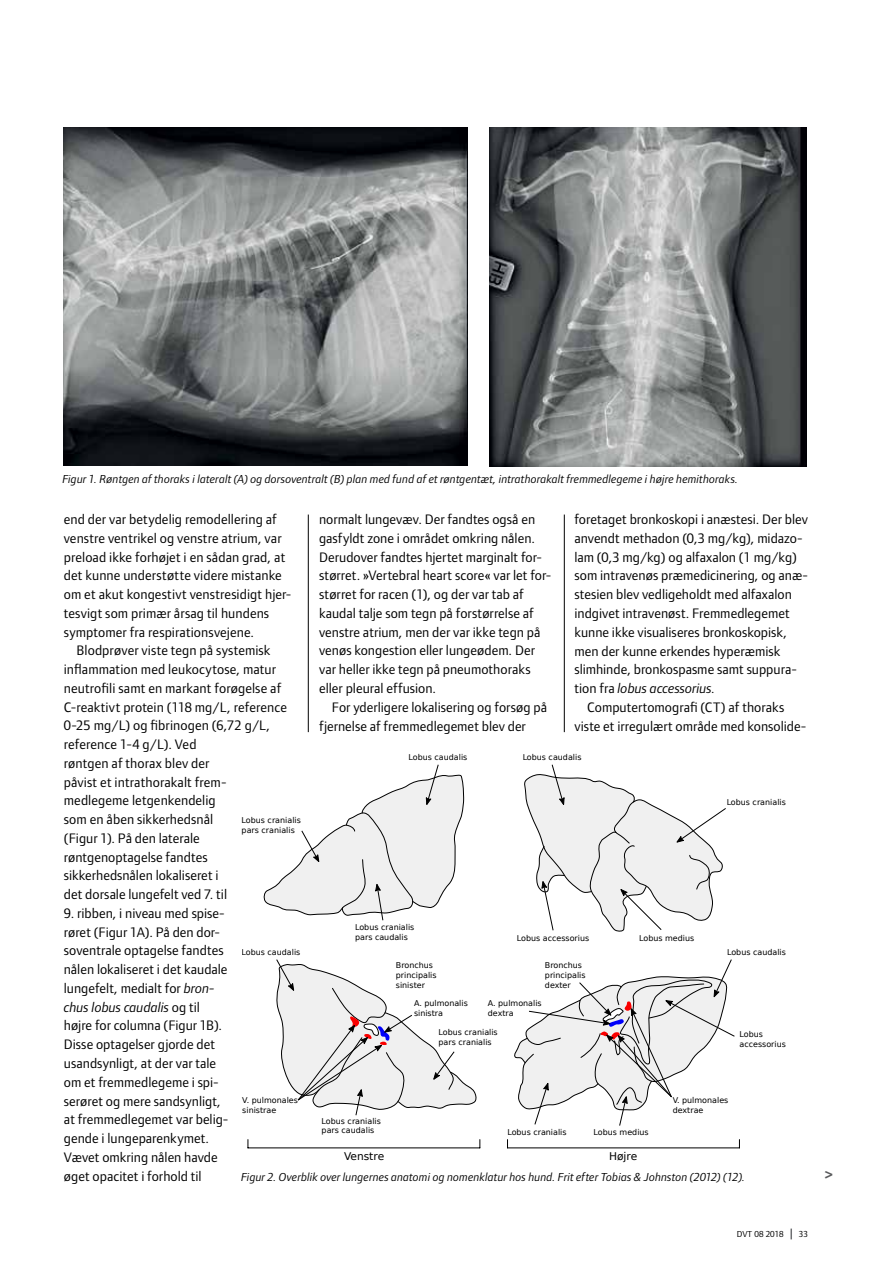
<style>
.page{position:relative;width:893px;height:1263px;background:#fff}
.page>*{position:absolute;margin:0;border:0;box-sizing:border-box;transform-origin:0 0}
.t1{font:15px "Foundry Form Sans Bold OSF";color:#58595b}
.t2{font:14.25px/18.8px "Foundry Form Sans";letter-spacing:.005em;color:#000}
.t3{font:italic 14.25px "Foundry Form Sans";color:#000}
.t4{font:italic 12px "Foundry Form Sans";letter-spacing:.005em;color:#000}
.t5{font:10.65px "DejaVu Sans";color:#000}
.t6{font:9px "Foundry Form Sans";color:#000}
.t7{font:7.95px/9.9px "DejaVu Sans";color:#000}
.s1{font-style:italic}
.s2{font-style:normal}
</style>
<div class="page">
<svg style="left:790px;top:1228px;width:2px;height:11px"></svg>
<img style="left:64px;top:128px;width:403px;height:337px">
<img style="left:489px;top:128px;width:317px;height:338px">
<hr style="left:248px;top:1147px;width:232px;height:1px;background:#000">
<hr style="left:507px;top:1147px;width:232px;height:1px;background:#000">
<svg style="left:524px;top:764px;width:202px;height:168px"></svg>
<svg style="left:263px;top:764px;width:201px;height:157px"></svg>
<svg style="left:276px;top:959px;width:201px;height:157px"></svg>
<svg style="left:514px;top:959px;width:221px;height:167px"></svg>
<hr style="left:308px;top:514px;width:1px;height:218px;background:#000">
<hr style="left:564px;top:514px;width:1px;height:218px;background:#000">
<p class="t4" style="left:62px;top:472px;width:677px">Figur 1. Røntgen af thoraks i lateralt (A) og dorsoventralt (B) plan med fund af et røntgentæt, intrathorakalt fremmedlegeme i højre hemithoraks.</p>
<p class="t2" style="left:64px;top:510px;width:229px">end der var betydelig remodellering af venstre ventrikel og venstre atrium, var preload ikke forhøjet i en sådan grad, at det kunne understøtte videre mistanke om et akut kongestivt venstresidigt hjer&shy;tesvigt som primær årsag til hundens symptomer fra respirationsvejene.</p>
<p class="t2" style="left:64px;top:641px;width:225px;text-indent:13px">Blodprøver viste tegn på systemisk inflammation med leukocytose, matur neutrofili samt en markant forøgelse af<br>C-reaktivt protein (118 mg/L, reference<br>0-25 mg/L) og fibrinogen (6,72 g/L, reference 1-4 g/L). Ved<br>røntgen af thorax blev der<br>påvist et intrathorakalt frem&shy;medlegeme letgenkendelig<br>som en åben sikkerhedsnål<br>(Figur 1). På den laterale røntgenoptagelse fandtes sikkerhedsnålen lokaliseret i<br>det dorsale lungefelt ved 7. til</p>
<p class="t2" style="left:64px;top:904px;width:166px">9. ribben, i niveau med spise&shy;røret (Figur 1A). På den dor&shy;soventrale optagelse fandtes nålen lokaliseret i det kaudale lungefelt, medialt for <span class="s1">bron&shy;chus lobus caudalis</span> og til højre for columna (Figur 1B).<br>Disse optagelser gjorde det usandsynligt, at der var tale om et fremmedlegeme i spi&shy;serøret og mere sandsynligt, at fremmedlegemet var belig&shy;gende i lungeparenkymet.<br>Vævet omkring nålen havde øget opacitet i forhold til</p>
<p class="t2" style="left:319px;top:510px;width:234px">normalt lungevæv. Der fandtes også en gasfyldt zone i området omkring nålen.<br>Derudover fandtes hjertet marginalt for&shy;størret. »Vertebral heart score« var let for&shy;størret for racen (1), og der var tab af kaudal talje som tegn på forstørrelse af venstre atrium, men der var ikke tegn på venøs kongestion eller lungeødem. Der var heller ikke tegn på pneumothoraks eller pleural effusion.</p>
<p class="t2" style="left:319px;top:697px;width:229px;text-indent:13px">For yderligere lokalisering og forsøg på fjernelse af fremmedlegemet blev der</p>
<p class="t2" style="left:574px;top:510px;width:235px">foretaget bronkoskopi i anæstesi. Der blev</p>
<p class="t2" style="left:574px;top:529px;width:230px">anvendt methadon (0,3 mg/kg), midazo-</p>
<p class="t2" style="left:574px;top:547px;width:224px">lam (0,3 mg/kg) og alfaxalon (1 mg/kg)</p>
<p class="t2" style="left:574px;top:566px;width:235px">som intravenøs præmedicinering, og anæ-</p>
<p class="t2" style="left:574px;top:585px;width:219px">stesien blev vedligeholdt med alfaxalon</p>
<p class="t2" style="left:574px;top:604px;width:217px">indgivet intravenøst. Fremmedlegemet</p>
<p class="t2" style="left:574px;top:622px;width:214px">kunne ikke visualiseres bronkoskopisk,</p>
<p class="t2" style="left:574px;top:641px;width:207px">men der kunne erkendes hyperæmisk</p>
<p class="t2" style="left:574px;top:660px;width:224px">slimhinde, bronkospasme samt suppura-</p>
<p class="t3" style="left:574px;top:680px;width:143px"><span class="s2">tion fra</span> lobus accessorius.</p>
<p class="t2" style="left:587px;top:697px;width:199px">Computertomografi (CT) af thoraks</p>
<p class="t2" style="left:574px;top:716px;width:233px">viste et irregulært område med konsolide-</p>
<p class="t7" style="left:409px;top:752px;width:60px">Lobus caudalis</p>
<p class="t7" style="left:523px;top:752px;width:60px">Lobus caudalis</p>
<p class="t7" style="left:727px;top:797px;width:61px">Lobus cranialis</p>
<p class="t7" style="left:242px;top:815px;width:61px">Lobus cranialis pars cranialis</p>
<p class="t7" style="left:355px;top:922px;width:61px">Lobus cranialis pars caudalis</p>
<p class="t7" style="left:517px;top:933px;width:74px">Lobus accessorius</p>
<p class="t7" style="left:545px;top:960px;width:42px">Bronchus principalis dexter</p>
<p class="t7" style="left:639px;top:933px;width:57px">Lobus medius</p>
<p class="t7" style="left:242px;top:947px;width:60px">Lobus caudalis</p>
<p class="t7" style="left:727px;top:947px;width:60px">Lobus caudalis</p>
<p class="t7" style="left:396px;top:960px;width:42px">Bronchus principalis sinister</p>
<p class="t7" style="left:414px;top:998px;width:55px">A. pulmonalis sinistra</p>
<p class="t7" style="left:439px;top:1027px;width:61px">Lobus cranialis pars cranialis</p>
<p class="t7" style="left:488px;top:998px;width:55px">A. pulmonalis dextra</p>
<p class="t7" style="left:739px;top:1029px;width:48px">Lobus accessorius</p>
<p class="t7" style="left:242px;top:1095px;width:57px">V. pulmonales sinistrae</p>
<p class="t7" style="left:673px;top:1095px;width:57px">V. pulmonales dextrae</p>
<p class="t7" style="left:322px;top:1115px;width:61px">Lobus cranialis pars caudalis</p>
<p class="t7" style="left:507px;top:1127px;width:61px">Lobus cranialis</p>
<p class="t7" style="left:594px;top:1127px;width:57px">Lobus medius</p>
<p class="t5" style="left:344px;top:1148px;width:42px">Venstre</p>
<p class="t5" style="left:609px;top:1148px;width:30px">Højre</p>
<p class="t4" style="left:241px;top:1170px;width:506px">Figur 2. Overblik over lungernes anatomi og nomenklatur hos hund. Frit efter Tobias &amp; Johnston (2012) (12).</p>
<p class="t1" style="left:825px;top:1166px;width:9px">&gt;</p>
<p class="t6" style="left:737px;top:1229px;width:48px">DVT 08 2018</p>
<p class="t6" style="left:799px;top:1229px;width:11px">33</p>
</div>
